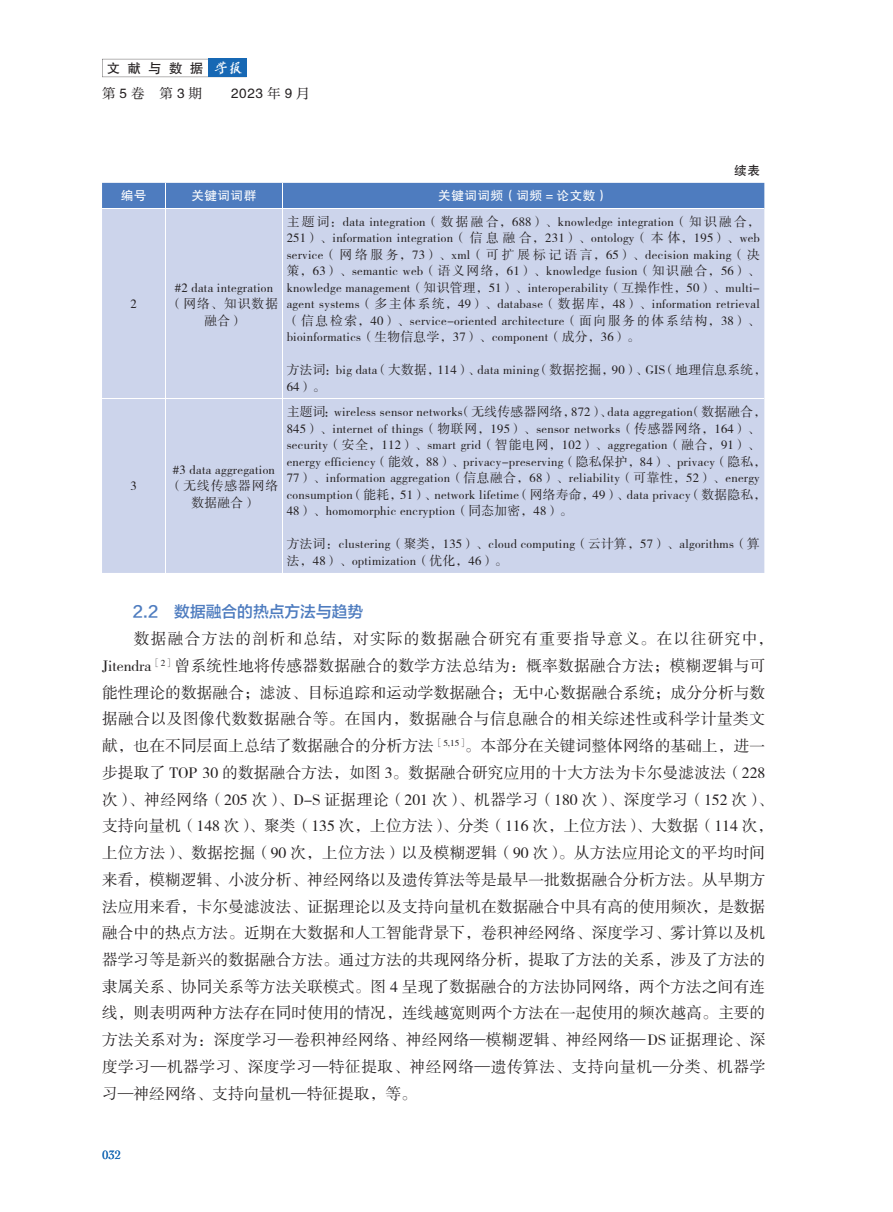
<style>
.page{position:relative;width:893px;height:1212px;background:#fff}
.page>*{position:absolute;margin:0;border:0;box-sizing:border-box;transform-origin:0 0}
.t1{font:15.75px/26.7px "FZSSK GBK1 0";letter-spacing:.005em;color:#231f20}
.t2{font:15.75px "FZLTZHK GBK1 0";color:#4e7cbf}
.t3{font:13.5px "FZHTK GBK1 0";letter-spacing:.535em;color:#231f20}
.t4{font:13.5px "FZXIYSK GBK1 0";color:#231f20}
.t5{font:12.75px/16.5px "FZSSK GBK1 0";letter-spacing:.02em;color:#231f20}
.t6{font:12.75px "FZHTK GBK1 0";letter-spacing:.02em;color:#fff}
.t7{font:12.75px "Cochin";color:#1768b4}
.t8{font:12.75px "FZHTK GBK1 0";color:#231f20}
.s1{font-family:"Cai Yun Han Mao Bi Xing jian";color:#fff}
.s2{font-family:"FZHTK GBK1 0"}
.s3{font-family:"FZXIYSK GBK1 0"}
</style>
<div class="page">
<svg style="left:102px;top:59px;width:106px;height:18px"></svg>
<div style="left:208px;top:59px;width:39px;height:18px;background:#1768b4"></div>
<div style="left:102px;top:209px;width:662px;height:364px;background:#ccd4eb"></div>
<div style="left:102px;top:183px;width:662px;height:25px;background:#4e7cbf"></div>
<hr style="left:165px;top:209px;width:1px;height:190px;background:#fff">
<hr style="left:282px;top:209px;width:1px;height:190px;background:#fff">
<hr style="left:102px;top:399px;width:63px;height:1px;background:#fff">
<hr style="left:165px;top:399px;width:117px;height:1px;background:#fff">
<hr style="left:165px;top:399px;width:1px;height:174px;background:#fff">
<hr style="left:282px;top:399px;width:482px;height:1px;background:#fff">
<hr style="left:282px;top:399px;width:1px;height:174px;background:#fff">
<p class="t3" style="left:107px;top:61px;width:137px">文献与数据 <span class="s1">学报</span></p>
<p class="t4" style="left:102px;top:85px;width:102px">第<span class="s2">5</span>卷 第<span class="s2">3</span>期</p>
<p class="t3" style="left:231px;top:86px;width:80px">2023 <span class="s3">年</span> 9 <span class="s3">月</span></p>
<p class="t6" style="left:121px;top:189px;width:27px">编号</p>
<p class="t6" style="left:192px;top:189px;width:66px">关键词词群</p>
<p class="t6" style="left:438px;top:189px;width:172px">关键词词频（词频 = 论文数）</p>
<p class="t8" style="left:734px;top:163px;width:27px">续表</p>
<p class="t5" style="left:131px;top:296px;width:8px">2</p>
<p class="t5" style="left:170px;top:280px;width:110px;text-align:center">#2 data integration（网络、知识数据融合）</p>
<p class="t5" style="left:287px;top:214px;width:475px;text-align:justify">主题词：data integration（数据融合，688）、knowledge integration（知识融合，251）、information integration（信息融合，231）、ontology（本体，195）、web service（网络服务，73）、xml（可扩展标记语言，65）、decision making（决策，63）、semantic web（语义网络，61）、knowledge fusion（知识融合，56）、knowledge management（知识管理，51）、interoperability（互操作性，50）、multi&shy;agent systems（多主体系统，49）、database（数据库，48）、information retrieval（信息检索，40）、service-oriented architecture（面向服务的体系结构，38）、bioinformatics（生物信息学，37）、component（成分，36）。</p>
<p class="t5" style="left:287px;top:362px;width:481px">方法词：big data（大数据，114）、data mining（数据挖掘，90）、GIS（地理信息系统，<br>64）。</p>
<p class="t5" style="left:287px;top:404px;width:481px">主题词：wireless sensor networks（无线传感器网络，872）、data aggregation（数据融合，845）、internet of things（物联网，195）、sensor networks（传感器网络，164）、security（安全，112）、smart grid（智能电网，102）、aggregation（融合，91）、energy efficiency（能效，88）、privacy-preserving（隐私保护，84）、privacy（隐私，77）、information aggregation（信息融合，68）、reliability（可靠性，52）、energy consumption（能耗，51）、network lifetime（网络寿命，49）、data privacy（数据隐私，48）、homomorphic encryption（同态加密，48）。</p>
<p class="t5" style="left:287px;top:536px;width:475px">方法词：clustering（聚类，135）、cloud computing（云计算，57）、algorithms（算法，48）、optimization（优化，46）。</p>
<p class="t2" style="left:133px;top:603px;width:232px">2.2 数据融合的热点方法与趋势</p>
<p class="t1" style="left:102px;top:626px;width:673px;text-indent:32px">数据融合方法的剖析和总结，对实际的数据融合研究有重要指导意义。在以往研究中，Jitendra<sup>［2］</sup>曾系统性地将传感器数据融合的数学方法总结为：概率数据融合方法；模糊逻辑与可能性理论的数据融合；滤波、目标追踪和运动学数据融合；无中心数据融合系统；成分分析与数据融合以及图像代数数据融合等。在国内，数据融合与信息融合的相关综述性或科学计量类文献，也在不同层面上总结了数据融合的分析方法<sup>［5,15］</sup>。本部分在关键词整体网络的基础上，进一步提取了 TOP 30 的数据融合方法，如图 3。数据融合研究应用的十大方法为卡尔曼滤波法（228次）、神经网络（205 次）、D-S 证据理论（201 次）、机器学习（180 次）、深度学习（152 次）、支持向量机（148 次）、聚类（135 次 ，上位方法）、分类（116 次，上位方法）、大数据（114 次，上位方法）、数据挖掘（90 次，上位方法）以及模糊逻辑（90 次）。从方法应用论文的平均时间来看，模糊逻辑、小波分析、神经网络以及遗传算法等是最早一批数据融合分析方法。从早期方法应用来看，卡尔曼滤波法、证据理论以及支持向量机在数据融合中具有高的使用频次，是数据融合中的热点方法。近期在大数据和人工智能背景下，卷积神经网络、深度学习、雾计算以及机器学习等是新兴的数据融合方法。通过方法的共现网络分析，提取了方法的关系，涉及了方法的隶属关系、协同关系等方法关联模式。图 4 呈现了数据融合的方法协同网络，两个方法之间有连线，则表明两种方法存在同时使用的情况，连线越宽则两个方法在一起使用的频次越高。主要的方法关系对为：深度学习—卷积神经网络、神经网络—模糊逻辑、神经网络—DS 证据理论、深度学习—机器学习、深度学习—特征提取、神经网络—遗传算法、支持向量机—分类、机器学习—神经网络、支持向量机—特征提取，等。</p>
<p class="t5" style="left:170px;top:462px;width:110px;text-align:center">#3 data aggregation（无线传感器网络数据融合）</p>
<p class="t5" style="left:131px;top:478px;width:8px">3</p>
<p class="t7" style="left:102px;top:1146px;width:21px">032</p>
</div>
